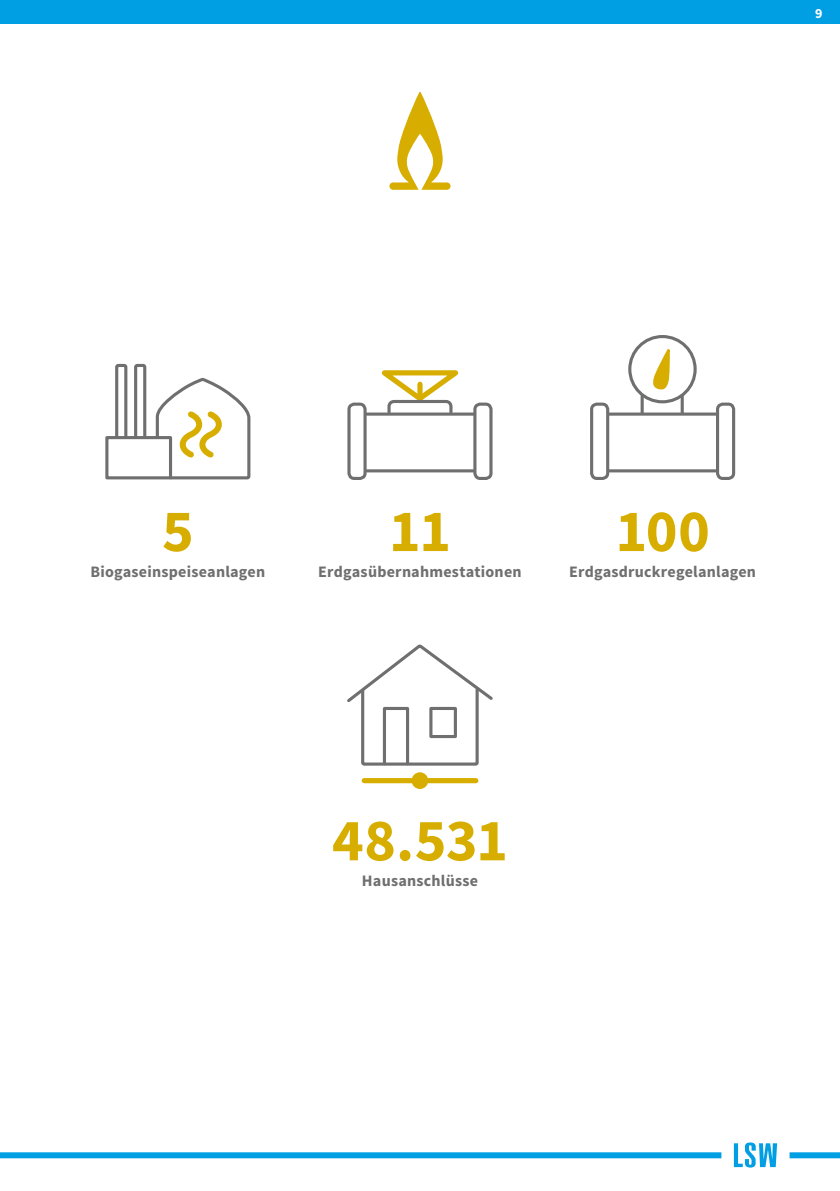
<style>
.page{position:relative;width:840px;height:1191px;background:#fff}
.page>*{position:absolute;margin:0;border:0;box-sizing:border-box;transform-origin:0 0}
.t1{font:700 60px "Source Sans Pro";letter-spacing:-.015em;color:#d7ae00}
.t2{font:700 16px "Source Sans Pro";letter-spacing:.015em;color:#706f6f}
.t3{font:700 14px "Source Sans Pro";color:#fff}
</style>
<div class="page">
<svg style="left:389px;top:92px;width:61px;height:98px"></svg>
<div style="left:105px;top:436px;width:67px;height:43px;border:3px solid #706f6f"></div>
<svg style="left:154px;top:377px;width:97px;height:103px"></svg>
<svg style="left:113px;top:363px;width:35px;height:77px"></svg>
<div style="left:473px;top:402px;width:19px;height:78px;border:3px solid #706f6f;border-radius:5px"></div>
<div style="left:347px;top:402px;width:19px;height:78px;border:3px solid #706f6f;border-radius:5px"></div>
<svg style="left:366px;top:412px;width:107px;height:4px"></svg>
<hr style="left:366px;top:469px;width:107px;height:3px;background:#706f6f">
<svg style="left:368px;top:370px;width:103px;height:45px"></svg>
<div style="left:715px;top:402px;width:19px;height:78px;border:3px solid #706f6f;border-radius:5px"></div>
<div style="left:589px;top:402px;width:20px;height:78px;border:3px solid #706f6f;border-radius:5px"></div>
<div style="left:628px;top:335px;width:68px;height:68px;border:3px solid #706f6f;border-radius:50%"></div>
<svg style="left:649px;top:340px;width:21px;height:50px"></svg>
<hr style="left:680px;top:396px;width:3px;height:17px;background:#706f6f">
<hr style="left:640px;top:396px;width:3px;height:17px;background:#706f6f">
<svg style="left:609px;top:412px;width:107px;height:4px"></svg>
<hr style="left:609px;top:469px;width:107px;height:3px;background:#706f6f">
<div style="left:364px;top:778px;width:111px;height:5px;background:#d7ae00"></div>
<div style="left:412px;top:773px;width:14px;height:14px;background:#d7ae00;border-radius:50%"></div>
<div style="left:411px;top:772px;width:17px;height:17px;border:3px solid #d7ae00;border-radius:50%"></div>
<svg style="left:347px;top:644px;width:146px;height:122px"></svg>
<svg style="left:733px;top:1142px;width:43px;height:25px"></svg>
<div style="left:789px;top:1152px;width:50px;height:6px;background:#009fe3"></div>
<div style="left:0;top:1152px;width:721px;height:6px;background:#009fe3"></div>
<div style="left:0;top:0;width:839px;height:24px;background:#009fe3"></div>
<p class="t3" style="left:814px;top:4px;width:9px">9</p>
<h1 class="t1" style="left:162px;top:492px;width:33px">5</h1>
<p class="t2" style="left:90px;top:561px;width:176px">Biogaseinspeiseanlagen</p>
<h1 class="t1" style="left:389px;top:492px;width:63px">11</h1>
<p class="t2" style="left:318px;top:561px;width:205px">Erdgasübernahmestationen</p>
<h1 class="t1" style="left:615px;top:492px;width:96px">100</h1>
<p class="t2" style="left:569px;top:561px;width:188px">Erdgasdruckregelanlagen</p>
<h1 class="t1" style="left:332px;top:802px;width:177px">48.531</h1>
<p class="t2" style="left:362px;top:870px;width:117px">Hausanschlüsse</p>
</div>
